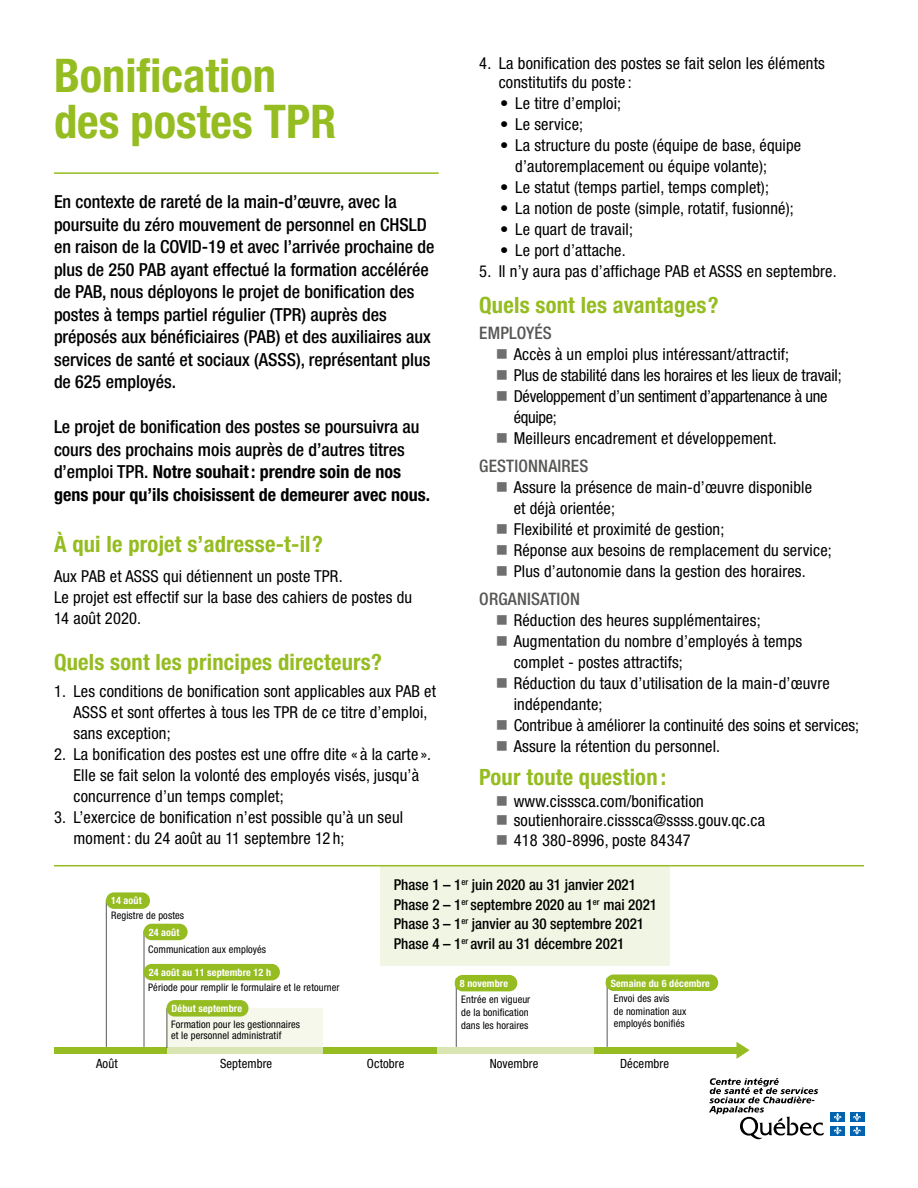
<style>
.page{position:relative;width:918px;height:1188px;background:#fff}
.page>*{position:absolute;margin:0;border:0;box-sizing:border-box;transform-origin:0 0}
.t1{font:700 condensed 46.5px/46.5px "Helvetica Neue";color:#95bc20}
.t2{font:700 condensed 22.5px "Helvetica Neue";letter-spacing:.01em;color:#95bc20}
.t3{font:500 condensed 18px/22.5px "Helvetica Neue";color:#000}
.t4{font:500 condensed 17.25px "Helvetica Neue";letter-spacing:.01em;color:#575756}
.t5{font:condensed 16.5px/21px "Helvetica Neue";letter-spacing:.01em;color:#000}
.t6{font:condensed 16.5px/21px "Helvetica Neue";letter-spacing:-.01em;color:#000}
.t7{font:500 condensed 15px/19.5px "Helvetica Neue";color:#000}
.t8{font:condensed 12.75px "Helvetica Neue";letter-spacing:.01em;color:#000}
.t9{font:condensed 10.35px/12.8px "Helvetica Neue";letter-spacing:.01em;color:#000}
.t10{font:700 condensed 10.2px "Helvetica Neue";letter-spacing:.01em;color:#fff}
.s1{font-weight:700}
</style>
<div class="page">
<hr style="left:54px;top:172px;width:385px;height:2px;background:#95bc20">
<div style="left:167px;top:1008px;width:156px;height:40px;background:#f5f8eb"></div>
<div style="left:54px;top:1047px;width:114px;height:6px;background:#95bc20"></div>
<div style="left:167px;top:1047px;width:157px;height:6px;background:#dae5b4"></div>
<div style="left:592px;top:1047px;width:148px;height:6px;background:#95bc20"></div>
<hr style="left:106px;top:900px;width:1px;height:147px;background:#575756">
<hr style="left:144px;top:931px;width:1px;height:116px;background:#575756">
<div style="left:106px;top:892px;width:44px;height:17px;background:#95bc20;border-radius:8px"></div>
<div style="left:144px;top:924px;width:44px;height:16px;background:#95bc20;border-radius:8px"></div>
<hr style="left:167px;top:1008px;width:1px;height:40px;background:#575756">
<div style="left:167px;top:1000px;width:81px;height:17px;background:#95bc20;border-radius:8px"></div>
<div style="left:144px;top:964px;width:136px;height:16px;background:#95bc20;border-radius:8px"></div>
<svg style="left:736px;top:1042px;width:14px;height:17px"></svg>
<div style="left:324px;top:1047px;width:114px;height:6px;background:#95bc20"></div>
<div style="left:437px;top:1047px;width:157px;height:6px;background:#dae5b4"></div>
<hr style="left:607px;top:978px;width:1px;height:69px;background:#575756">
<div style="left:606px;top:975px;width:112px;height:16px;background:#95bc20;border-radius:8px"></div>
<hr style="left:456px;top:978px;width:1px;height:69px;background:#575756">
<div style="left:455px;top:975px;width:62px;height:16px;background:#95bc20;border-radius:8px"></div>
<svg style="left:709px;top:1078px;width:115px;height:62px"></svg>
<div style="left:830px;top:1112px;width:15px;height:10px;background:#0063af"></div>
<div style="left:850px;top:1112px;width:14px;height:10px;background:#0063af"></div>
<div style="left:830px;top:1126px;width:15px;height:9px;background:#0063af"></div>
<svg style="left:834px;top:1113px;width:8px;height:22px"></svg>
<div style="left:850px;top:1126px;width:14px;height:9px;background:#0063af"></div>
<svg style="left:853px;top:1113px;width:8px;height:22px"></svg>
<div style="left:380px;top:865px;width:289px;height:100px;background:#f1f5e3"></div>
<hr style="left:54px;top:865px;width:810px;height:1px;background:#95bc20">
<h1 class="t1" style="left:54px;top:52px;width:284px">Bonification des postes TPR</h1>
<p class="t3" style="left:54px;top:190px;width:382px">En contexte de rareté de la main-d’œuvre, avec la poursuite du zéro mouvement de personnel en CHSLD en raison de la COVID-19 et avec l’arrivée prochaine de plus de 250 PAB ayant effectué la formation accélérée de PAB, nous déployons le projet de bonification des postes à temps partiel régulier (TPR) auprès des préposés aux bénéficiaires (PAB) et des auxiliaires aux services de santé et sociaux (ASSS), représentant plus de 625 employés.</p>
<p class="t3" style="left:54px;top:415px;width:378px">Le projet de bonification des postes se poursuivra au cours des prochains mois auprès de d’autres titres d’emploi TPR. <span class="s1">Notre souhait: prendre soin de nos gens pour qu’ils choisissent de demeurer avec nous.</span></p>
<h2 class="t2" style="left:54px;top:530px;width:270px">À qui le projet s’adresse-t-il?</h2>
<p class="t5" style="left:54px;top:565px;width:360px">Aux PAB et ASSS qui détiennent un poste TPR.<br>Le projet est effectif sur la base des cahiers de postes du<br>14 août 2020.</p>
<h2 class="t2" style="left:54px;top:648px;width:330px">Quels sont les principes directeurs?</h2>
<p class="t5" style="left:74px;top:681px;width:364px;text-indent:-20px">1. Les conditions de bonification sont applicables aux PAB et<br>ASSS et sont offertes à tous les TPR de ce titre d’emploi, sans exception;</p>
<p class="t5" style="left:74px;top:744px;width:359px;text-indent:-20px">2. La bonification des postes est une offre dite « à la carte ».<br>Elle se fait selon la volonté des employés visés, jusqu’à concurrence d’un temps complet;</p>
<p class="t5" style="left:74px;top:807px;width:331px;text-indent:-20px">3. L’exercice de bonification n’est possible qu’à un seul moment : du 24 août au 11 septembre 12 h;</p>
<p class="t5" style="left:499px;top:53px;width:328px;line-height:19.5px;text-indent:-20px">4. La bonification des postes se fait selon les éléments constitutifs du poste :</p>
<p class="t5" style="left:500px;top:93px;width:122px">• Le titre d’emploi;</p>
<p class="t5" style="left:500px;top:114px;width:84px">• Le service;</p>
<p class="t5" style="left:515px;top:135px;width:288px;text-indent:-15px">• La structure du poste (équipe de base, équipe d’autoremplacement ou équipe volante);</p>
<p class="t5" style="left:500px;top:177px;width:270px">• Le statut (temps partiel, temps complet);</p>
<p class="t5" style="left:500px;top:198px;width:295px">• La notion de poste (simple, rotatif, fusionné);</p>
<p class="t5" style="left:500px;top:219px;width:134px">• Le quart de travail;</p>
<p class="t5" style="left:500px;top:240px;width:127px">• Le port d’attache.</p>
<p class="t5" style="left:479px;top:261px;width:359px">5. Il n’y aura pas d’affichage PAB et ASSS en septembre.</p>
<h2 class="t2" style="left:479px;top:291px;width:241px">Quels sont les avantages?</h2>
<p class="t4" style="left:479px;top:323px;width:74px">EMPLOYÉS</p>
<p class="t6" style="left:514px;top:344px;width:330px">Accès à un emploi plus intéressant/attractif;<br>Plus de stabilité dans les horaires et les lieux de travail; Développement d’un sentiment d’appartenance à une équipe;<br>Meilleurs encadrement et développement.</p>
<p class="t4" style="left:479px;top:455px;width:111px">GESTIONNAIRES</p>
<p class="t5" style="left:514px;top:476px;width:320px">Assure la présence de main-d’œuvre disponible<br>et déjà orientée;<br>Flexibilité et proximité de gestion;<br>Réponse aux besoins de remplacement du service; Plus d’autonomie dans la gestion des horaires.</p>
<p class="t4" style="left:479px;top:588px;width:102px">ORGANISATION</p>
<p class="t5" style="left:514px;top:609px;width:347px">Réduction des heures supplémentaires;<br>Augmentation du nombre d’employés à temps<br>complet - postes attractifs;<br>Réduction du taux d’utilisation de la main-d’œuvre indépendante;<br>Contribue à améliorer la continuité des soins et services; Assure la rétention du personnel.</p>
<h2 class="t2" style="left:479px;top:763px;width:188px">Pour toute question :</h2>
<p class="t5" style="left:514px;top:791px;width:253px;line-height:19.8px">www.cisssca.com/bonification soutienhoraire.cisssca@ssss.gouv.qc.ca<br>418 380-8996, poste 84347</p>
<p class="t10" style="left:111px;top:895px;width:32px">14 août</p>
<p class="t9" style="left:111px;top:909px;width:74px">Registre de postes</p>
<p class="t9" style="left:148px;top:943px;width:120px">Communication aux employés</p>
<p class="t9" style="left:148px;top:981px;width:193px">Période pour remplir le formulaire et le retourner</p>
<p class="t10" style="left:149px;top:926px;width:32px">24 août</p>
<p class="t10" style="left:149px;top:966px;width:124px">24 août au 11 septembre 12 h</p>
<p class="t10" style="left:172px;top:1002px;width:72px">Début septembre</p>
<p class="t9" style="left:171px;top:1019px;width:131px;line-height:10.4px">Formation pour les gestionnaires et le personnel administratif</p>
<p class="t8" style="left:96px;top:1056px;width:23px">Août</p>
<p class="t8" style="left:220px;top:1056px;width:54px">Septembre</p>
<p class="t7" style="left:394px;top:875px;width:265px">Phase 1 – 1<sup>er</sup> juin 2020 au 31 janvier 2021<br>Phase 2 – 1<sup>er</sup> septembre 2020 au 1<sup>er</sup> mai 2021<br>Phase 3 – 1<sup>er</sup> janvier au 30 septembre 2021<br>Phase 4 – 1<sup>er</sup> avril au 31 décembre 2021</p>
<p class="t10" style="left:460px;top:977px;width:50px">8 novembre</p>
<p class="t9" style="left:461px;top:993px;width:71px">Entrée en vigueur de la bonification dans les horaires</p>
<p class="t10" style="left:611px;top:977px;width:101px">Semaine du 6 décembre</p>
<p class="t9" style="left:614px;top:992px;width:74px">Envoi des avis<br>de nomination aux employés bonifiés</p>
<p class="t8" style="left:367px;top:1056px;width:39px">Octobre</p>
<p class="t8" style="left:490px;top:1056px;width:50px">Novembre</p>
<p class="t8" style="left:620px;top:1056px;width:51px">Décembre</p>
</div>
